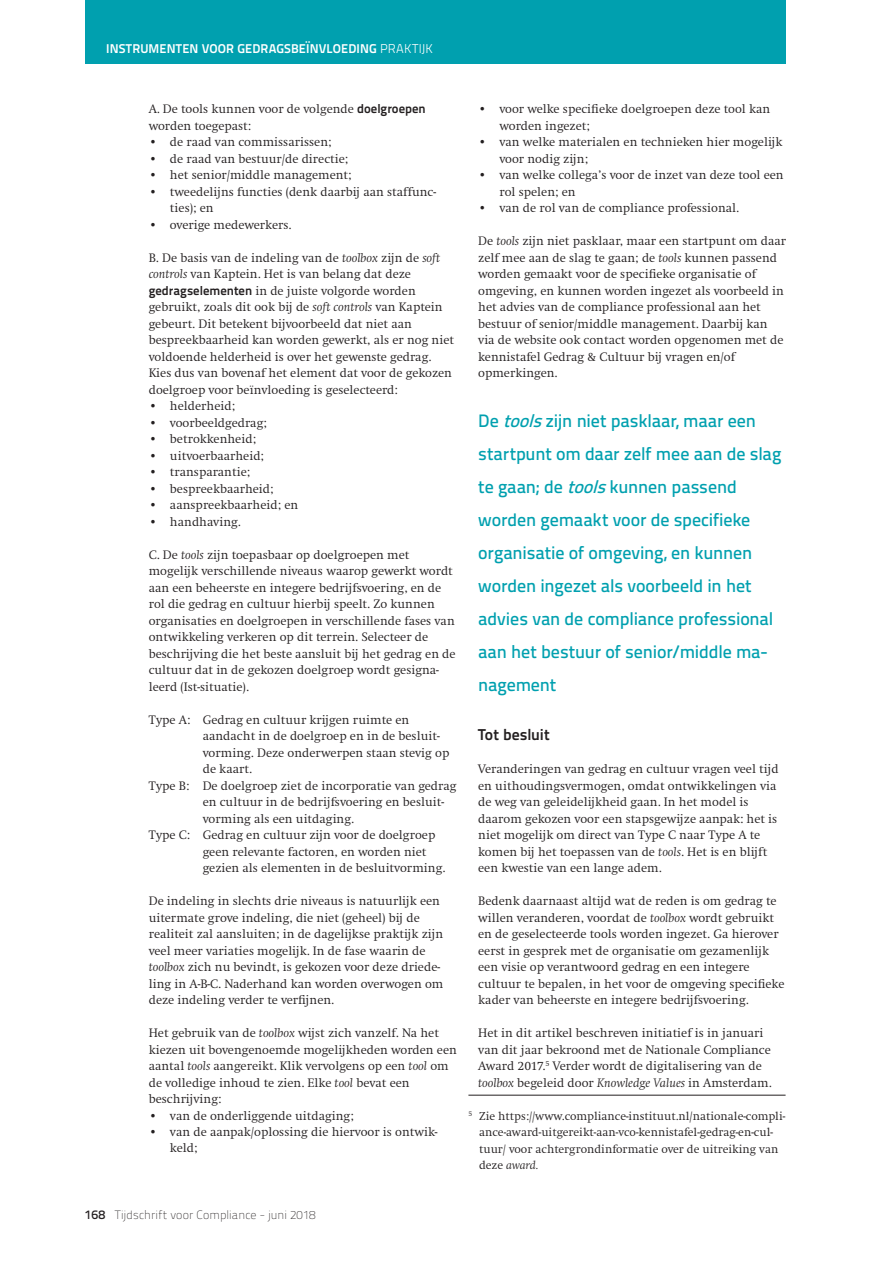
<style>
.page{position:relative;width:893px;height:1263px;background:#fff}
.page>*{position:absolute;margin:0;border:0;box-sizing:border-box;transform-origin:0 0}
.t1{font:500 18px/33px "Titillium Text 22 L";letter-spacing:-.01em;color:#00a0af}
.t2{font:700 15.75px "Titillium Text 22 L";letter-spacing:-.005em;color:#231f20}
.t3{font:300 12.75px/16.5px "Swift";color:#231f20}
.t4{font:700 12.75px "Titillium Text 22 L";letter-spacing:.01em;color:#fff}
.t5{font:300 12px/16.5px "Swift";color:#231f20}
.t6{font:100 12px "Titillium Text 22 L";letter-spacing:.005em;color:#231f20}
.s1{font-weight:300}
.s2{font-family:"Titillium Text 22 L";font-weight:700}
.s3{font-style:italic}
.s4{font-weight:500;font-size:12.75px}
</style>
<div class="page">
<div style="left:85px;top:0;width:700px;height:64px;background:#00a0af"></div>
<hr style="left:468px;top:1095px;width:317px;height:1px;background:#231f20">
<p class="t4" style="left:106px;top:44px;width:328px">INSTRUMENTEN VOOR GEDRAGSBEÏNVLOEDING <span class="s1">PRAKTIJK</span></p>
<p class="t3" style="left:149px;top:102px;width:278px">A. De tools kunnen voor de volgende <span class="s2">doelgroepen </span>worden toegepast:</p>
<p class="t3" style="left:149px;top:135px;width:184px">• de raad van commissarissen;</p>
<p class="t3" style="left:149px;top:152px;width:201px">• de raad van bestuur/de directie;</p>
<p class="t3" style="left:149px;top:168px;width:205px">• het senior/middle management;</p>
<p class="t3" style="left:170px;top:185px;width:268px;text-indent:-21px">• tweedelijns functies (denk daarbij aan staffunc&shy;ties); en</p>
<p class="t3" style="left:149px;top:218px;width:144px">• overige medewerkers.</p>
<p class="t3" style="left:149px;top:251px;width:307px">B. De basis van de indeling van de <span class="s3">toolbox</span> zijn de <span class="s3">soft controls</span> van Kaptein. Het is van belang dat deze <span class="s2">gedragselementen</span> in de juiste volgorde worden gebruikt, zoals dit ook bij de <span class="s3">soft controls</span> van Kaptein gebeurt. Dit betekent bijvoorbeeld dat niet aan bespreekbaarheid kan worden gewerkt, als er nog niet voldoende helderheid is over het gewenste gedrag.<br>Kies dus van bovenaf het element dat voor de gekozen doelgroep voor beïnvloeding is geselecteerd:</p>
<p class="t3" style="left:149px;top:399px;width:88px">• helderheid;</p>
<p class="t3" style="left:149px;top:415px;width:120px">• voorbeeldgedrag;</p>
<p class="t3" style="left:149px;top:432px;width:109px">• betrokkenheid;</p>
<p class="t3" style="left:149px;top:448px;width:117px">• uitvoerbaarheid;</p>
<p class="t3" style="left:149px;top:465px;width:103px">• transparantie;</p>
<p class="t3" style="left:149px;top:481px;width:126px">• bespreekbaarheid;</p>
<p class="t3" style="left:149px;top:498px;width:151px">• aanspreekbaarheid; en</p>
<p class="t3" style="left:149px;top:514px;width:94px">• handhaving.</p>
<p class="t3" style="left:149px;top:547px;width:308px">C. De <span class="s3">tools</span> zijn toepasbaar op doelgroepen met mogelijk verschillende niveaus waarop gewerkt wordt aan een beheerste en integere bedrijfsvoering, en de rol die gedrag en cultuur hierbij speelt. Zo kunnen organisaties en doelgroepen in verschillende fases van ontwikkeling verkeren op dit terrein. Selecteer de beschrijving die het beste aansluit bij het gedrag en de cultuur dat in de gekozen doelgroep wordt gesigna&shy;leerd (Ist-situatie).</p>
<p class="t3" style="left:149px;top:712px;width:262px">Type A: Gedrag en cultuur krijgen ruimte en</p>
<p class="t3" style="left:203px;top:729px;width:238px">aandacht in de doelgroep en in de besluit-</p>
<p class="t3" style="left:203px;top:745px;width:248px">vorming. Deze onderwerpen staan stevig op</p>
<p class="t3" style="left:203px;top:762px;width:51px">de kaart.</p>
<p class="t3" style="left:149px;top:778px;width:309px">Type B: De doelgroep ziet de incorporatie van gedrag</p>
<p class="t3" style="left:203px;top:795px;width:243px">en cultuur in de bedrijfsvoering en besluit-</p>
<p class="t3" style="left:203px;top:811px;width:153px">vorming als een uitdaging.</p>
<p class="t3" style="left:149px;top:828px;width:288px">Type C: Gedrag en cultuur zijn voor de doelgroep</p>
<p class="t3" style="left:203px;top:844px;width:225px">geen relevante factoren, en worden niet</p>
<p class="t3" style="left:203px;top:861px;width:244px">gezien als elementen in de besluitvorming.</p>
<p class="t3" style="left:149px;top:894px;width:296px">De indeling in slechts drie niveaus is natuurlijk een uitermate grove indeling, die niet (geheel) bij de realiteit zal aansluiten; in de dagelijkse praktijk zijn veel meer variaties mogelijk. In de fase waarin de <span class="s3">toolbox</span> zich nu bevindt, is gekozen voor deze driede&shy;ling in A-B-C. Naderhand kan worden overwogen om deze indeling verder te verfijnen.</p>
<p class="t3" style="left:149px;top:1026px;width:310px">Het gebruik van de <span class="s3">toolbox</span> wijst zich vanzelf. Na het kiezen uit bovengenoemde mogelijkheden worden een aantal <span class="s3">tools</span> aangereikt. Klik vervolgens op een <span class="s3">tool</span> om de volledige inhoud te zien. Elke <span class="s3">tool</span> bevat een beschrijving:</p>
<p class="t3" style="left:149px;top:1108px;width:207px">• van de onderliggende uitdaging;</p>
<p class="t3" style="left:170px;top:1125px;width:269px;text-indent:-21px">• van de aanpak/oplossing die hiervoor is ontwik&shy;keld;</p>
<p class="t3" style="left:499px;top:102px;width:272px;text-indent:-21px">• voor welke specifieke doelgroepen deze tool kan worden ingezet;</p>
<p class="t3" style="left:499px;top:135px;width:284px;text-indent:-21px">• van welke materialen en technieken hier mogelijk voor nodig zijn;</p>
<p class="t3" style="left:499px;top:168px;width:286px;text-indent:-21px">• van welke collega’s voor de inzet van deze tool een rol spelen; en</p>
<p class="t3" style="left:478px;top:201px;width:262px">• van de rol van de compliance professional.</p>
<p class="t3" style="left:478px;top:234px;width:309px">De <span class="s3">tools</span> zijn niet pasklaar, maar een startpunt om daar zelf mee aan de slag te gaan; de <span class="s3">tools</span> kunnen passend worden gemaakt voor de specifieke organisatie of omgeving, en kunnen worden ingezet als voorbeeld in het advies van de compliance professional aan het bestuur of senior/middle management. Daarbij kan via de website ook contact worden opgenomen met de kennistafel Gedrag &amp; Cultuur bij vragen en/of opmerkingen.</p>
<p class="t1" style="left:478px;top:406px;width:305px">De <span class="s3">tools</span> zijn niet pasklaar, maar een startpunt om daar zelf mee aan de slag te gaan; de <span class="s3">tools</span> kunnen passend worden gemaakt voor de specifieke organisatie of omgeving, en kunnen worden ingezet als voorbeeld in het advies van de compliance professional aan het bestuur of senior/middle ma&shy;nagement</p>
<p class="t2" style="left:478px;top:729px;width:73px">Tot besluit</p>
<p class="t3" style="left:478px;top:762px;width:302px">Veranderingen van gedrag en cultuur vragen veel tijd en uithoudingsvermogen, omdat ontwikkelingen via de weg van geleidelijkheid gaan. In het model is daarom gekozen voor een stapsgewijze aanpak: het is niet mogelijk om direct van Type C naar Type A te komen bij het toepassen van de <span class="s3">tools</span>. Het is en blijft een kwestie van een lange adem.</p>
<p class="t3" style="left:478px;top:894px;width:308px">Bedenk daarnaast altijd wat de reden is om gedrag te willen veranderen, voordat de <span class="s3">toolbox</span> wordt gebruikt en de geselecteerde tools worden ingezet. Ga hierover eerst in gesprek met de organisatie om gezamenlijk een visie op verantwoord gedrag en een integere cultuur te bepalen, in het voor de omgeving specifieke kader van beheerste en integere bedrijfsvoering.</p>
<p class="t3" style="left:478px;top:1026px;width:295px">Het in dit artikel beschreven initiatief is in januari van dit jaar bekroond met de Nationale Compliance Award 2017.<sup>5</sup> Verder wordt de digitalisering van de <span class="s3">toolbox</span> begeleid door <span class="s3">Knowledge Values</span> in Amsterdam.</p>
<p class="t5" style="left:479px;top:1108px;width:308px;text-indent:-11px"><sup>5</sup> Zie https://www.compliance-instituut.nl/nationale-compli&shy;ance-award-uitgereikt-aan-vco-kennistafel-gedrag-en-cul&shy;tuur/ voor achtergrondinformatie over de uitreiking van deze <span class="s3">award.</span></p>
<p class="t6" style="left:85px;top:1207px;width:232px"><span class="s4">168</span> Tijdschrift voor Compliance - juni 2018</p>
</div>
